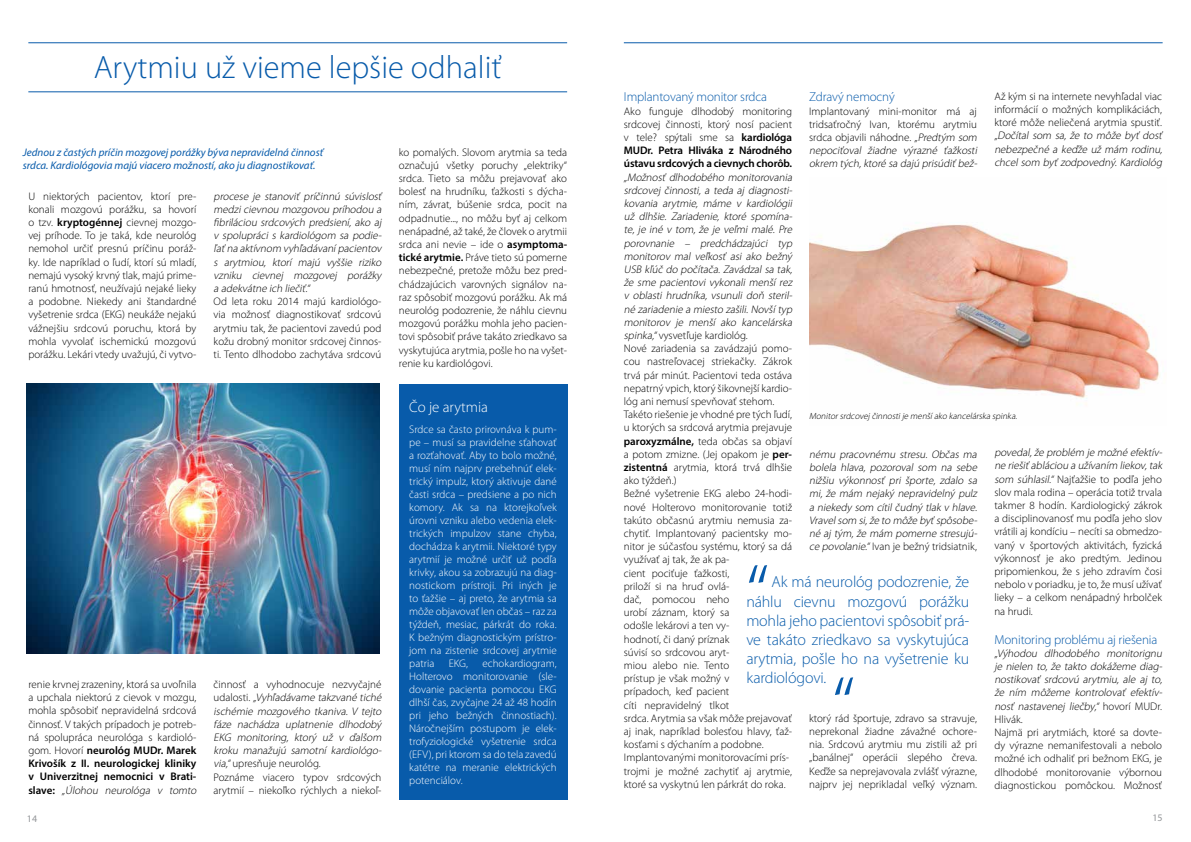
<style>
.page{position:relative;width:1191px;height:842px;background:#fff}
.page>*{position:absolute;margin:0;border:0;box-sizing:border-box;transform-origin:0 0}
.t1{font:300 80px "Myriad Pro";color:#085baa}
.t2{font:300 32.4px "Myriad Pro";color:#085baa}
.t3{font:300 16px/19.2px "Myriad Pro";letter-spacing:-.01em;color:#085baa;text-align:justify}
.t4{font:300 15px "Myriad Pro";color:#fff}
.t5{font:300 13px "Myriad Pro";letter-spacing:-.01em;color:#085baa}
.t6{font:300 11px/13.2px "Myriad Pro";color:#000;text-align:justify}
.t7{font:italic 300 11px/13.2px "Myriad Pro";color:#000}
.t8{font:300 11px/13px "Myriad Pro";color:#fff;text-align:justify}
.t9{font:italic 11px/13px "Myriad Pro";color:#085baa}
.t10{font:10px "Myriad Pro";color:#939598}
.t11{font:italic 300 9px "Myriad Pro";color:#000}
.s1{font-weight:600}
.s2{font-style:italic}
.s3{font-style:normal}
</style>
<div class="page">
<hr style="left:28px;top:92px;width:539px;height:1px;background:#085baa">
<hr style="left:28px;top:43px;width:539px;height:1px;background:#085baa">
<hr style="left:624px;top:43px;width:538px;height:1px;background:#085baa">
<img style="left:27px;top:384px;width:353px;height:269px">
<div style="left:399px;top:384px;width:168px;height:415px;background:#085baa"></div>
<img style="left:809px;top:222px;width:351px;height:183px">
<h2 class="t2" style="left:94px;top:47px;width:409px">Arytmiu už vieme lepšie odhaliť</h2>
<p class="t9" style="left:23px;top:145px;width:302px">Jednou z častých príčin mozgovej porážky býva nepravidelná činnosť srdca. Kardiológovia majú viacero možností, ako ju diagnostikovať.</p>
<p class="t6" style="left:28px;top:189px;width:170px">U niektorých pacientov, ktorí pre&shy;konali mozgovú porážku, sa hovorí o tzv. <span class="s1">kryptogénnej</span> cievnej mozgo&shy;vej príhode. To je taká, kde neurológ nemohol určiť presnú príčinu poráž&shy;ky. Ide napríklad o ľudí, ktorí sú mladí, nemajú vysoký krvný tlak, majú prime&shy;ranú hmotnosť, neužívajú nejaké lieky a podobne. Niekedy ani štandardné vyšetrenie srdca (EKG) neukáže nejakú vážnejšiu srdcovú poruchu, ktorá by mohla vyvolať ischemickú mozgovú porážku. Lekári vtedy uvažujú, či vytvo-</p>
<p class="t7" style="left:214px;top:189px;width:172px">procese je stanoviť príčinnú súvislosť medzi cievnou mozgovou príhodou a fibriláciou srdcových predsiení, ako aj v spolupráci s kardiológom sa podie&shy;ľaťna aktívnom vyhľadávanípacientov s arytmiou, ktorí maj ú vyššie riziko vzniku cievnej mozgovej porážky a adekvátne ich liečiť.“</p>
<p class="t6" style="left:214px;top:295px;width:169px">Od leta roku 2014 majú kardiológo&shy;via možnosť diagnostikovať srdcovú arytmiu tak, že pacientovi zavedú pod kožu drobný monitor srdcovej činnos&shy;ti. Tento dlhodobo zachytáva srdcovú</p>
<p class="t6" style="left:28px;top:678px;width:172px;text-align:left">renie krvnej zrazeniny, ktorá sa uvoľnila a upchala niektorú z cievok v mozgu, mohla spôsobiť nepravidelná srdcová činnosť. V takých prípadoch je potreb&shy;ná spolupráca neurológa s kardioló&shy;gom. Hovorí <span class="s1">neurológ MUDr. Marek Krivošík z II. neurologickej kliniky v Univerzitnej nemocnici v Brati&shy;s l ave :</span> <span class="s2">„Úlohou neurológa v tomto</span></p>
<p class="t7" style="left:214px;top:678px;width:172px"><span class="s3">činnosť a vyhodnocuje nezvyčajné u d a l o s t i .</span> „Vyhľadávame takzvané tiché ischémie mozgového tkaniva. V tejto fáze nachádza uplatnenie dlhodobý EKG monitoring, ktorý už v ďalšom kroku manažujú samotní kardiológo&shy;via,“<span class="s3">upresňuje neurológ.<br>Poznáme viacero typov srdcových arytmií – niekoľko rýchlych a niekoľ-</span></p>
<p class="t6" style="left:399px;top:145px;width:170px">ko pomalých. Slovom arytmia sa teda označujú všetky poruchy „elektriky“ srdca. Tieto sa môžu prejavovať ako bolesť na hrudníku, ťažkosti s dýcha&shy;ním, závrat, búšenie srdca, pocit na odpadnutie..., no môžu byť aj celkom nenápadné, až také, že človek o arytmii srdca ani nevie – ide o <span class="s1">asymptoma&shy;tické arytmie.</span> Práve tieto sú pomerne nebezpečné, pretože môžu bez pred&shy;chádzajúcich varovných signálov na&shy;raz spôsobiť mozgovú porážku. Ak má neurológ podozrenie, že náhlu cievnu mozgovú porážku mohla jeho pacien&shy;tovi spôsobiť práve takáto zriedkavo sa vyskytujúca arytmia, pošle ho na vyšet&shy;renie ku kardiológovi.</p>
<h3 class="t4" style="left:409px;top:398px;width:80px">Čo je arytmia</h3>
<p class="t8" style="left:409px;top:423px;width:149px">Srdce sa často prirovnáva k pum&shy;pe – musí sa pravidelne sťahovať a rozťahovať. Aby to bolo možné, musí ním najprv prebehnúť elek&shy;trický impulz, ktorý aktivuje dané časti srdca – predsiene a po nich komory. Ak sa na ktorejkoľvek úrovni vzniku alebo vedenia elek&shy;trických impulzov stane chyba, dochádza k arytmii. Niektoré typy arytmií je možné určiť už podľa krivky, akou sa zobrazujú na diag&shy;nostickom prístroji. Pri iných je to ťažšie – aj preto, že arytmia sa môže objavovať len občas – raz za týždeň, mesiac, párkrát do roka.<br>K bežným diagnostickým prístro&shy;jom na zistenie srdcovej arytmie patria</p>
<p class="t8" style="left:409px;top:657px;width:149px;text-indent:73px">echokardiogram, Holterovo monitorovanie (sle&shy;dovanie pacienta pomocou EKG dlhší čas, zvyčajne 24 až 48 hodín pri jeho bežných činnostiach).<br>Náročnejším postupom je elek&shy;trofyziologické vyšetrenie srdca (EFV), pri ktorom sa do tela zavedú katétre na meranie elektrických potenciálov.</p>
<p class="t8" style="left:449px;top:657px;width:21px">EKG,</p>
<p class="t6" style="left:994px;top:89px;width:169px">Až kým si na internete nevyhľadal viac informácií o možných komplikáciách, ktoré môže neliečená arytmia spustiť.</p>
<p class="t7" style="left:994px;top:129px;width:171px;text-align:justify">„Dočítal som sa, že to môže byť dosť nebezpečné a keďže už mám rodinu, chcel som byť zodpovedný. Kardiológ</p>
<p class="t5" style="left:624px;top:89px;width:145px">Implantovaný monitor srdca</p>
<p class="t6" style="left:624px;top:104px;width:170px">Ako funguje dlhodobý monitoring srdcovej činnosti, ktorý nosí pacient v tele? spýtali sme sa <span class="s1">kardiológa MUDr. Petra Hliváka z Národného ústavu srdcových a cievnych chorôb.</span></p>
<p class="t6" style="left:624px;top:170px;width:172px;text-align:left"><span class="s2">„Možnosť dlhodobého monitorovania srdcovej činnosti, a teda aj diagnosti&shy;kovania arytmie, máme v kardiológii už dlhšie. Zariadenie, ktoré spomína&shy;te, je iné v tom, že je veľmi malé. Pre porovnanie – predchádzaj úci typ monitorov mal veľkosť asi ako bežný USB kľúč do počítača. Zavádzal sa tak, že sme pacientovi vykonali menší rez v oblasti hrudníka, vsunuli doň steril&shy;né zariadenie a miesto zašili.Novšítyp monitorov je menší ako kancelárska spinka,“</span>vysvetľuje kardiológ.<br>Nové zariadenia sa zavádzajú pomo&shy;cou nastreľovacej striekačky. Zákrok trvá pár minút. Pacientovi teda ostáva nepatrný vpich, ktorý šikovnejší kardio&shy;lóg ani nemusí spevňovať stehom.<br>Takéto riešenie je vhodné pre tých ľudí, u ktorých sa srdcová arytmia prejavuje <span class="s1">paroxyzmálne,</span> teda občas sa objaví a potom zmizne. (Jej opakom je <span class="s1">per&shy;zistentná</span> arytmia, ktorá trvá dlhšie ako týždeň.)<br>Bežné vyšetrenie EKG alebo 24-hodi&shy;nové Holterovo monitorovanie totiž takúto občasnú arytmiu nemusia za&shy;chytiť. Implantovaný pacientsky mo&shy;nitor je súčasťou systému, ktorý sa dá využívať aj tak, že ak pa-<br>cient pociťuje ťažkosti,<br>priloží si na hruď ovlá-<br>dač, pomocou neho<br>urobí záznam, ktorý sa<br>odošle lekárovi a ten vy-<br>hodnotí, či daný príznak<br>súvisí so srdcovou aryt-<br>miou alebo nie. Tento<br>prístup je však možný v<br>prípadoch, keď pacient<br>cíti nepravidelný tlkot<br>srdca. Arytmia sa však môže prejavovať aj inak, napríklad bolesťou hlavy, ťaž&shy;kosťami s dýchaním a podobne.<br>Implantovanými monitorovacími prís&shy;trojmi je možné zachytiť aj arytmie, ktoré sa vyskytnú len párkrát do roka.</p>
<p class="t5" style="left:809px;top:89px;width:87px">Zdravý nemocný</p>
<p class="t6" style="left:809px;top:104px;width:172px;text-align:left">Implantovaný mini-monitor má aj tridsaťročný Ivan, ktorému arytmiu srdca objavili náhodne. <span class="s2">„Predtým som nepociťoval žiadne výrazné ťažkosti okrem tých,ktoré sa daj ú prisúdiťbež-</span></p>
<p class="t11" style="left:809px;top:410px;width:211px">Monitorsrdcovej činnostije menšíako kancelárska spinka.</p>
<p class="t6" style="left:994px;top:446px;width:171px;text-align:left"><span class="s2">povedal,že problém je možné efektív&shy;ne riešiťabláciou a užívaním liekov,tak som súhlasil.“</span> Najťažšie to podľa jeho slov mala rodina – operácia totiž trvala takmer 8 hodín. Kardiologický zákrok a disciplinovanosť mu podľa jeho slov vrátili aj kondíciu – necíti sa obmedzo&shy;vaný v športových aktivitách, fyzická výkonnosť je ako predtým. Jedinou pripomienkou, že s jeho zdravím čosi nebolo v poriadku, je to, že musí užívať lieky – a celkom nenápadný hrbolček na hrudi.</p>
<p class="t5" style="left:994px;top:631px;width:164px">Monitoring problému aj riešenia</p>
<p class="t6" style="left:994px;top:646px;width:171px;text-align:left"><span class="s2">„Výhodou dlhodobého monitorignu je nielen to, že takto dokážeme diag&shy;nostikovať srdcovú arytmiu, ale aj to, že ním môžeme kontrolovať efektív&shy;nosť nastavenej liečby,“</span> h ovo r í M U D r.<br>Hlivák.<br>Najmä pri arytmiách, ktoré sa dovte&shy;dy výrazne nemanifestovali a nebolo možné ich odhaliť pri bežnom EKG, je dlhodobé monitorovanie výbornou diagnostickou pomôckou. Možnosť</p>
<p class="t7" style="left:809px;top:447px;width:172px;text-align:justify">nému pracovnému stresu. Občas ma bolela hlava, pozoroval som na sebe nižšiu výkonnosť pri športe, zdalo sa mi, že mám nejaký nepravidelný pulz a niekedy som cítil čudný tlak v hlave.<br>Vravelsom si,že to môže byťspôsobe&shy;né aj tým, že mám pomerne stresujú&shy;ce povolanie.“<span class="s3">Ivan je bežný tridsiatnik,</span></p>
<h1 class="t1" style="left:745px;top:546px;width:25px">“</h1>
<h3 class="t3" style="left:746px;top:572px;width:224px;text-indent:25px">Ak má neurológ podozrenie, že náhlu cievnu mozgovú porážku mohla jeho pacientovi spôsobiť prá&shy;ve takáto zriedkavo sa vyskytujúca arytmia, pošle ho na vyšetrenie ku kardiológovi.</h3>
<h1 class="t1" style="left:831px;top:658px;width:25px">“</h1>
<p class="t6" style="left:809px;top:711px;width:169px">ktorý rád športuje, zdravo sa stravuje, neprekonal žiadne závažné ochore&shy;nia. Srdcovú arytmiu mu zistili až pri „banálnej“ operácii slepého čreva.<br>Keďže sa neprejavovala zvlášť výrazne, najprv jej neprikladal veľký význam.</p>
<p class="t10" style="left:27px;top:812px;width:12px">14</p>
<p class="t10" style="left:1152px;top:812px;width:12px">15</p>
</div>
